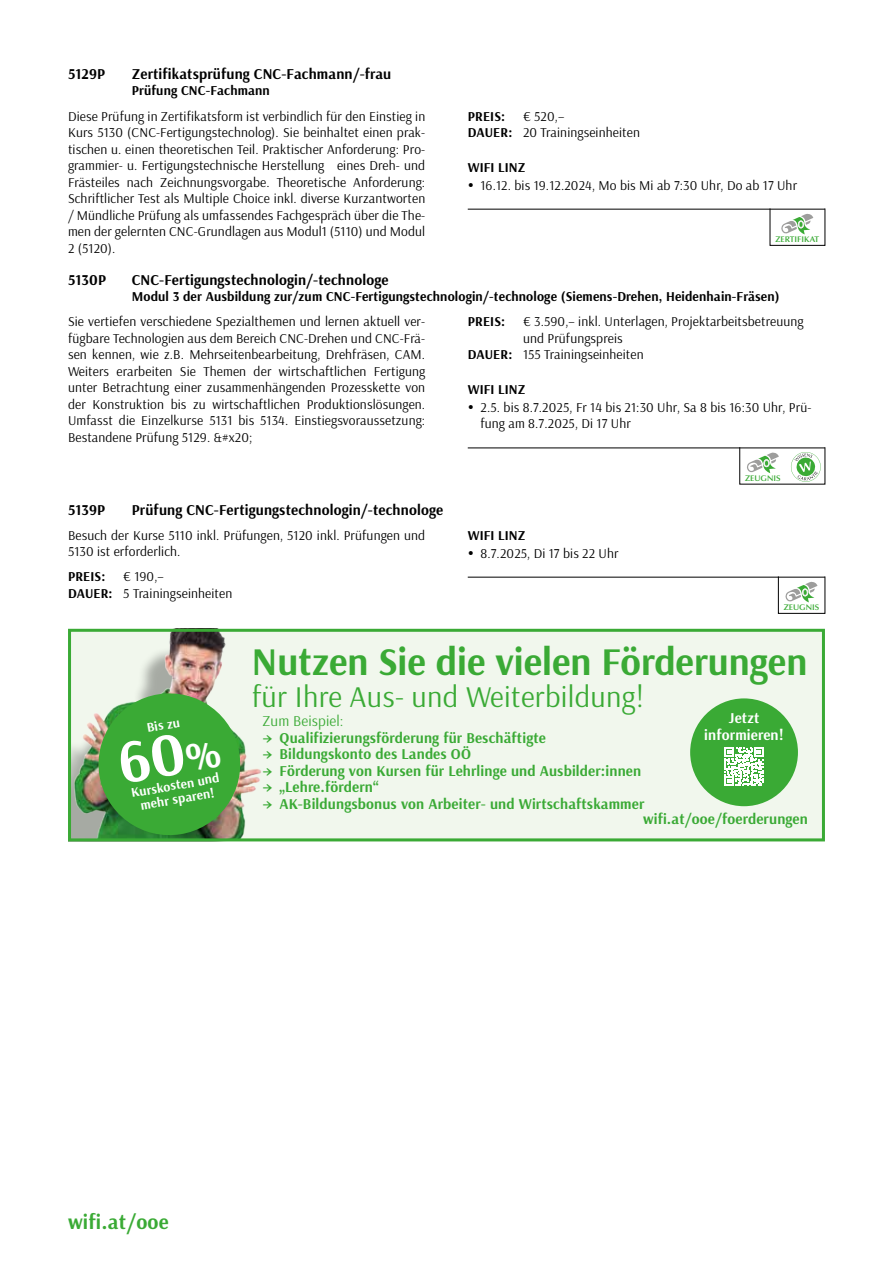
<style>
.page{position:relative;width:893px;height:1263px;background:#fff}
.page>*{position:absolute;margin:0;border:0;box-sizing:border-box;transform-origin:0 0}
.t1{font:700 39px "Arsenal";color:#3aaa35}
.t2{font:30px "Arsenal";letter-spacing:.01em;color:#3aaa35}
.t3{font:700 21px "Arsenal";letter-spacing:.01em;color:#3aaa35}
.t4{font:700 15px "Arsenal";letter-spacing:.01em;color:#3aaa35}
.t5{font:700 15px "Arsenal";letter-spacing:.01em;color:#000}
.t6{font:700 15px/16.5px "Arsenal";letter-spacing:.01em;color:#fff;text-align:center}
.t7{font:15px "Arsenal";letter-spacing:.01em;color:#3aaa35}
.t8{font:13.5px/16.5px "Arsenal";letter-spacing:.01em;color:#000}
.t9{font:700 13.5px "Arsenal";letter-spacing:.01em;color:#000}
.t10{font:700 13.2px/14.1px "Arsenal";color:#fff;text-align:center}
.t11{font:600 8.25px "Optima LT Std";color:#3aaa35}
.s1{font-weight:700}
</style>
<div class="page">
<div style="left:770px;top:208px;width:55px;height:38px;border:1px solid #000"></div>
<hr style="left:468px;top:209px;width:357px;height:1px;background:#000">
<svg style="left:781px;top:214px;width:32px;height:20px"></svg>
<hr style="left:468px;top:448px;width:357px;height:1px;background:#000">
<svg style="left:747px;top:452px;width:32px;height:21px"></svg>
<svg style="left:791px;top:452px;width:30px;height:30px"></svg>
<hr style="left:468px;top:577px;width:357px;height:1px;background:#000">
<svg style="left:785px;top:581px;width:32px;height:21px"></svg>
<div style="left:68px;top:629px;width:757px;height:212px;background:#f1f7ed"></div>
<img style="left:72px;top:633px;width:189px;height:204px">
<div style="left:690px;top:698px;width:108px;height:108px;background:#3aaa35;border-radius:50%"></div>
<svg style="left:725px;top:747px;width:38px;height:39px"></svg>
<div style="left:68px;top:629px;width:757px;height:212px;border:3px solid #3aaa35"></div>
<img style="left:88px;top:683px;width:162px;height:158px">
<p class="t5" style="left:68px;top:63px;width:39px">5129P</p>
<p class="t5" style="left:132px;top:63px;width:261px">Zertifikatsprüfung CNC-Fachmann/-frau</p>
<p class="t9" style="left:132px;top:81px;width:140px">Prüfung CNC-Fachmann</p>
<p class="t8" style="left:68px;top:108px;width:359px;text-align:justify">Diese Prüfung in Zertifikatsform ist verbindlich für den Einstieg in Kurs 5130 (CNC-Fertigungstechnolog). Sie beinhaltet einen prak&shy;tischen u. einen theoretischen Teil. Praktischer Anforderung: Pro&shy;grammier- u. Fertigungstechnische Herstellung eines Dreh- und Frästeiles nach Zeichnungsvorgabe. Theoretische Anforderung:<br>Schriftlicher Test als Multiple Choice inkl. diverse Kurzantworten / Mündliche Prüfung als umfassendes Fachgespräch über die The&shy;men der gelernten CNC-Grundlagen aus Modul1 (5110) und Modul 2 (5120).</p>
<p class="t9" style="left:468px;top:107px;width:39px">PREIS:</p>
<p class="t8" style="left:468px;top:108px;width:174px;text-indent:55px">€ 520,–<br><span class="s1">DAUER:</span> 20 Trainingseinheiten</p>
<p class="t9" style="left:468px;top:158px;width:59px">WIFI LINZ</p>
<p class="t8" style="left:480px;top:177px;width:318px">16.12. bis 19.12.2024, Mo bis Mi ab 7:30 Uhr, Do ab 17 Uhr</p>
<p class="t11" style="left:775px;top:235px;width:45px">ZERTIFIKAT</p>
<p class="t5" style="left:68px;top:269px;width:39px">5130P</p>
<p class="t5" style="left:132px;top:269px;width:258px">CNC-Fertigungstechnologin/-technologe</p>
<p class="t9" style="left:132px;top:287px;width:649px">Modul 3 der Ausbildung zur/zum CNC-Fertigungstechnologin/-technologe (Siemens-Drehen, Heidenhain-Fräsen)</p>
<p class="t8" style="left:68px;top:313px;width:359px;text-align:justify">Sie vertiefen verschiedene Spezialthemen und lernen aktuell ver&shy;fügbare Technologien aus dem Bereich CNC-Drehen und CNC-Frä&shy;sen kennen, wie z.B. Mehrseitenbearbeitung, Drehfräsen, CAM.<br>Weiters erarbeiten Sie Themen der wirtschaftlichen Fertigung unter Betrachtung einer zusammenhängenden Prozesskette von der Konstruktion bis zu wirtschaftlichen Produktionslösungen.<br>Umfasst die Einzelkurse 5131 bis 5134. Einstiegsvoraussetzung:<br>Bestandene Prüfung 5129. &amp;#x20;</p>
<p class="t9" style="left:468px;top:312px;width:39px">PREIS:</p>
<p class="t8" style="left:523px;top:313px;width:282px">€ 3.590,– inkl. Unterlagen, Projektarbeitsbetreuung</p>
<p class="t8" style="left:523px;top:330px;width:101px">und Prüfungspreis</p>
<p class="t8" style="left:468px;top:346px;width:177px"><span class="s1">DAUER:</span> 155 Trainingseinheiten</p>
<p class="t9" style="left:468px;top:380px;width:59px">WIFI LINZ</p>
<p class="t8" style="left:480px;top:399px;width:332px">2.5. bis 8.7.2025, Fr 14 bis 21:30 Uhr, Sa 8 bis 16:30 Uhr, Prü&shy;fung am 8.7.2025, Di 17 Uhr</p>
<p class="t5" style="left:68px;top:499px;width:39px">5139P</p>
<p class="t5" style="left:132px;top:499px;width:313px">Prüfung CNC-Fertigungstechnologin/-technologe</p>
<p class="t8" style="left:68px;top:527px;width:359px">Besuch der Kurse 5110 inkl. Prüfungen, 5120 inkl. Prüfungen und<br>5130 ist erforderlich.</p>
<p class="t9" style="left:68px;top:567px;width:39px">PREIS:</p>
<p class="t8" style="left:68px;top:568px;width:166px;text-indent:55px">€ 190,–<br><span class="s1">DAUER:</span> 5 Trainingseinheiten</p>
<p class="t9" style="left:468px;top:526px;width:59px">WIFI LINZ</p>
<p class="t8" style="left:480px;top:545px;width:140px">8.7.2025, Di 17 bis 22 Uhr</p>
<p class="t11" style="left:745px;top:473px;width:37px">ZEUGNIS</p>
<p class="t10" style="left:146px;top:721px;width:35px;rotate:-10deg">Bis zu</p>
<p class="t10" style="left:130px;top:786px;width:91px;rotate:-10deg">Kurskosten und mehr sparen!</p>
<p class="t11" style="left:784px;top:603px;width:37px">ZEUGNIS</p>
<h1 class="t1" style="left:252px;top:635px;width:557px">Nutzen Sie die vielen Förderungen</h1>
<h2 class="t2" style="left:252px;top:676px;width:394px">für Ihre Aus- und Weiterbildung!</h2>
<p class="t7" style="left:263px;top:711px;width:83px">Zum Beispiel:</p>
<p class="t4" style="left:263px;top:727px;width:285px">→ Qualifizierungsförderung für Beschäftigte</p>
<p class="t4" style="left:263px;top:743px;width:210px">→ Bildungskonto des Landes OÖ</p>
<p class="t4" style="left:263px;top:760px;width:380px">→ Förderung von Kursen für Lehrlinge und Ausbilder:innen</p>
<p class="t4" style="left:263px;top:776px;width:118px">→ „Lehre.fördern“</p>
<p class="t4" style="left:263px;top:793px;width:383px">→ AK-Bildungsbonus von Arbeiter- und Wirtschaftskammer</p>
<p class="t6" style="left:704px;top:710px;width:81px">Jetzt informieren!</p>
<p class="t4" style="left:643px;top:808px;width:166px">wifi.at/ooe/foerderungen</p>
<h3 class="t3" style="left:68px;top:1207px;width:102px">wifi.at/ooe</h3>
</div>
